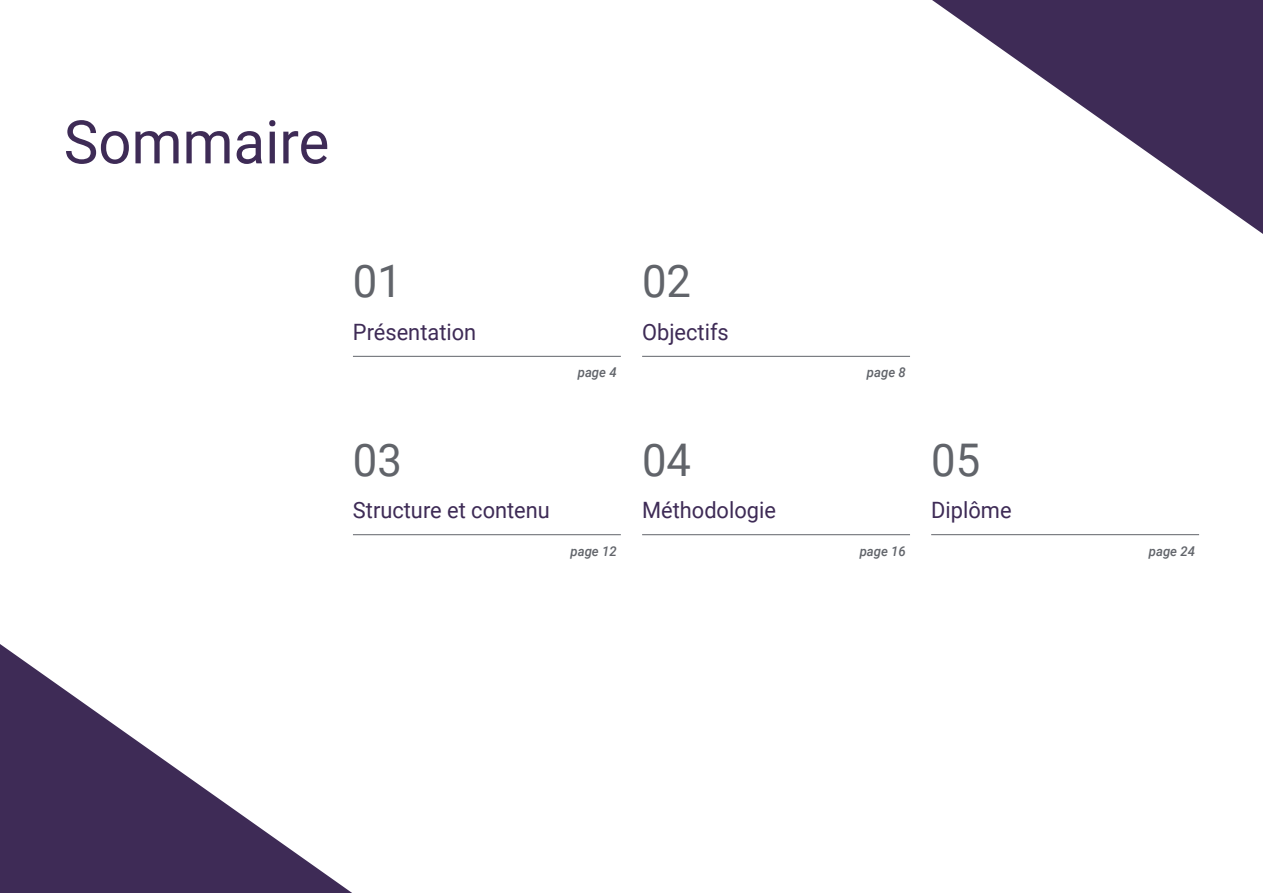
<style>
.page{position:relative;width:1263px;height:893px;background:#fff}
.page>*{position:absolute;margin:0;border:0;box-sizing:border-box;transform-origin:0 0}
.t1{font:60px "Roboto";color:#3e2b56}
.t2{font:45px "Roboto";color:#61646a}
.t3{font:22.5px "Roboto";color:#3e2b56}
.t4{font:italic 500 13.5px "Roboto";color:#61646a}
</style>
<div class="page">
<svg style="left:0;top:644px;width:352px;height:249px"></svg>
<svg style="left:932px;top:0;width:331px;height:234px"></svg>
<hr style="left:353px;top:356px;width:268px;height:1px;background:#61646a">
<hr style="left:642px;top:534px;width:268px;height:1px;background:#61646a">
<hr style="left:353px;top:534px;width:268px;height:1px;background:#61646a">
<hr style="left:642px;top:356px;width:268px;height:1px;background:#61646a">
<hr style="left:931px;top:534px;width:268px;height:1px;background:#61646a">
<h1 class="t1" style="left:64px;top:100px;width:267px">Sommaire</h1>
<h2 class="t2" style="left:353px;top:250px;width:51px">01</h2>
<h2 class="t2" style="left:642px;top:250px;width:51px">02</h2>
<p class="t3" style="left:353px;top:316px;width:125px">Présentation</p>
<p class="t4" style="left:578px;top:363px;width:40px">page 4</p>
<p class="t3" style="left:642px;top:316px;width:88px">Objectifs</p>
<h2 class="t2" style="left:353px;top:428px;width:51px">03</h2>
<h2 class="t2" style="left:642px;top:428px;width:51px">04</h2>
<p class="t3" style="left:353px;top:494px;width:198px">Structure et contenu</p>
<p class="t3" style="left:642px;top:494px;width:135px">Méthodologie</p>
<p class="t4" style="left:867px;top:363px;width:40px">page 8</p>
<p class="t4" style="left:570px;top:542px;width:48px">page 12</p>
<p class="t4" style="left:860px;top:542px;width:48px">page 16</p>
<h2 class="t2" style="left:931px;top:428px;width:51px">05</h2>
<p class="t3" style="left:931px;top:494px;width:82px">Diplôme</p>
<p class="t4" style="left:1149px;top:542px;width:48px">page 24</p>
</div>
